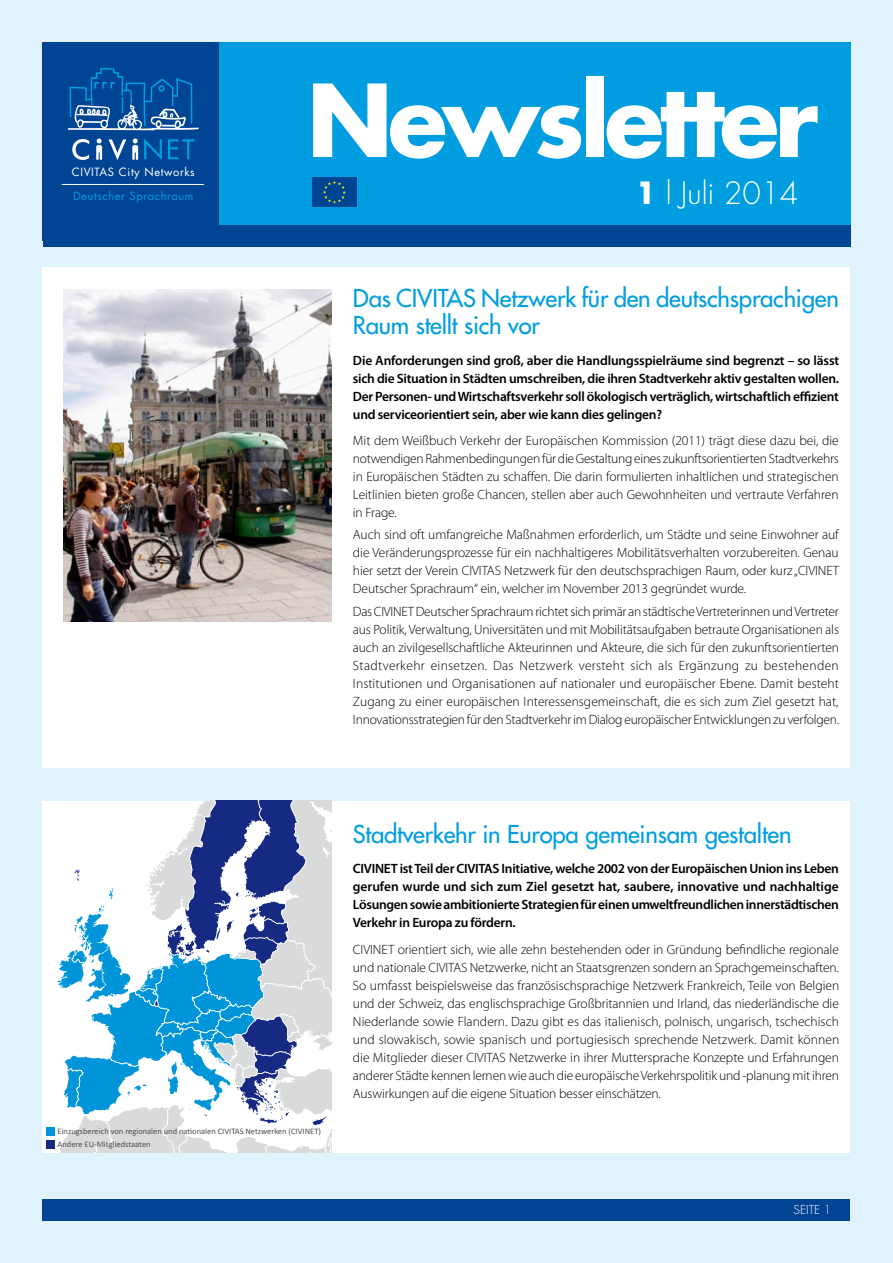
<style>
.page{position:relative;width:893px;height:1263px;background:#e0f2fb}
.page>*{position:absolute;margin:0;border:0;box-sizing:border-box;transform-origin:0 0}
.t1{font:700 97.5px "Futura Com";letter-spacing:-.05em;color:#fff}
.t2{font:300 30px "Futura Std";color:#fff}
.t3{font:500 24px/27px "Futura Std";letter-spacing:-.01em;color:#009ee0}
.t4{font:300 13.5px/18px "Myriad Pro";letter-spacing:-.01em;color:#000;text-align:justify}
.t5{font:600 13.5px/18px "Myriad Pro";letter-spacing:-.02em;color:#000;text-align:justify}
.t6{font:300 12px "Futura Std";color:#fff}
.t7{font:11.1px "Futura Com";letter-spacing:.055em;color:#fff}
.t8{font:11.1px "Futura Com";letter-spacing:.055em;color:#009ee0}
.t9{font:8.4px "Calibri";color:#4e4e50}
.s1{font-family:"Futura Com";font-weight:700}
</style>
<div class="page">
<div style="left:43px;top:43px;width:807px;height:204px;background:#009ee0"></div>
<div style="left:43px;top:225px;width:807px;height:22px;background:#004494"></div>
<div style="left:43px;top:43px;width:176px;height:198px;background:#004494"></div>
<div style="left:312px;top:177px;width:45px;height:30px;background:#004494"></div>
<svg style="left:323px;top:181px;width:23px;height:23px"></svg>
<div style="left:43px;top:268px;width:807px;height:500px;background:#fff"></div>
<img style="left:64px;top:289px;width:268px;height:332px">
<div style="left:43px;top:1199px;width:807px;height:21px;background:#004494"></div>
<div style="left:43px;top:801px;width:807px;height:351px;background:#fff"></div>
<svg style="left:68px;top:68px;width:131px;height:62px"></svg>
<svg style="left:72px;top:139px;width:66px;height:21px"></svg>
<svg style="left:144px;top:139px;width:18px;height:21px"></svg>
<svg style="left:168px;top:139px;width:26px;height:20px"></svg>
<hr style="left:62px;top:184px;width:142px;height:1px;background:#fff">
<svg style="left:58px;top:801px;width:274px;height:351px"></svg>
<div style="left:47px;top:1140px;width:8px;height:9px;background:#162983"></div>
<div style="left:47px;top:1127px;width:8px;height:8px;background:#0095d8"></div>
<p class="t7" style="left:72px;top:164px;width:124px">CIVITAS City Networks</p>
<p class="t8" style="left:73px;top:188px;width:122px">Deutscher Sprachraum</p>
<h1 class="t1" style="left:307px;top:45px;width:513px">Newsletter</h1>
<h2 class="t2" style="left:636px;top:175px;width:164px"><span class="s1">1</span> l Juli 2014</h2>
<h3 class="t3" style="left:353px;top:285px;width:487px">Das CIVITAS Netzwerk für den deutschsprachigen<br>Raum stellt sich vor</h3>
<p class="t5" style="left:353px;top:351px;width:488px">Die Anforderungen sind groß, aber die Handlungsspielräume sind begrenzt – so lässt sich die Situation in Städten umschreiben, die ihren Stadtverkehr aktiv gestalten wollen.<br>Der Personen- und Wirtschaftsverkehr soll ökologisch verträglich, wirtschaftlich effizient und serviceorientiert sein, aber wie kann dies gelingen?</p>
<p class="t4" style="left:353px;top:432px;width:487px">Mit dem Weißbuch Verkehr der Europäischen Kommission (2011) trägt diese dazu bei, die notwendigen Rahmenbedingungen für die Gestaltung eines zukunftsorientierten Stadtverkehrs in Europäischen Städten zu schaffen. Die darin formulierten inhaltlichen und strategischen Leitlinien bieten große Chancen, stellen aber auch Gewohnheiten und vertraute Verfahren in Frage.</p>
<p class="t4" style="left:353px;top:526px;width:488px">Auch sind oft umfangreiche Maßnahmen erforderlich, um Städte und seine Einwohner auf die Veränderungsprozesse für ein nachhaltigeres Mobilitätsverhalten vorzubereiten. Genau hier setzt der Verein CIVITAS Netzwerk für den deutschsprachigen Raum, oder kurz „CIVINET Deutscher Sprachraum“ ein, welcher im November 2013 gegründet wurde.</p>
<p class="t4" style="left:353px;top:602px;width:488px">Das CIVINET Deutscher Sprachraum richtet sich primär an städtische Vertreterinnen und Vertreter aus Politik, Verwaltung, Universitäten und mit Mobilitätsaufgaben betraute Organisationen als auch an zivilgesellschaftliche Akteurinnen und Akteure, die sich für den zukunftsorientierten Stadtverkehr einsetzen. Das Netzwerk versteht sich als Ergänzung zu bestehenden Institutionen und Organisationen auf nationaler und europäischer Ebene. Damit besteht Zugang zu einer europäischen Interessensgemeinschaft, die es sich zum Ziel gesetzt hat, Innovationsstrategien für den Stadtverkehr im Dialog europäischer Entwicklungen zu verfolgen.</p>
<h3 class="t3" style="left:353px;top:820px;width:440px">Stadtverkehr in Europa gemeinsam gestalten</h3>
<p class="t5" style="left:353px;top:859px;width:488px">CIVINET ist Teil der CIVITAS Initiative, welche 2002 von der Europäischen Union ins Leben gerufen wurde und sich zum Ziel gesetzt hat, saubere, innovative und nachhaltige Lösungen sowie ambitionierte Strategien für einen umweltfreundlichen innerstädtischen Verkehr in Europa zu fördern.</p>
<p class="t4" style="left:353px;top:940px;width:488px">CIVINET orientiert sich, wie alle zehn bestehenden oder in Gründung befindliche regionale und nationale CIVITAS Netzwerke, nicht an Staatsgrenzen sondern an Sprachgemeinschaften.<br>So umfasst beispielsweise das französischsprachige Netzwerk Frankreich, Teile von Belgien und der Schweiz, das englischsprachige Großbritannien und Irland, das niederländische die Niederlande sowie Flandern. Dazu gibt es das italienisch, polnisch, ungarisch, tschechisch und slowakisch, sowie spanisch und portugiesisch sprechende Netzwerk. Damit können die Mitglieder dieser CIVITAS Netzwerke in ihrer Muttersprache Konzepte und Erfahrungen anderer Städte kennen lernen wie auch die europäische Verkehrspolitik und -planung mit ihren Auswirkungen auf die eigene Situation besser einschätzen.</p>
<p class="t9" style="left:58px;top:1126px;width:265px">Einzugsbereich von regionalen und nationalen CIVITAS Netzwerken (CIVINET)</p>
<p class="t9" style="left:58px;top:1139px;width:95px">Andere EU-Mitgliedstaaten</p>
<p class="t6" style="left:793px;top:1202px;width:39px">sEITE 1</p>
</div>
